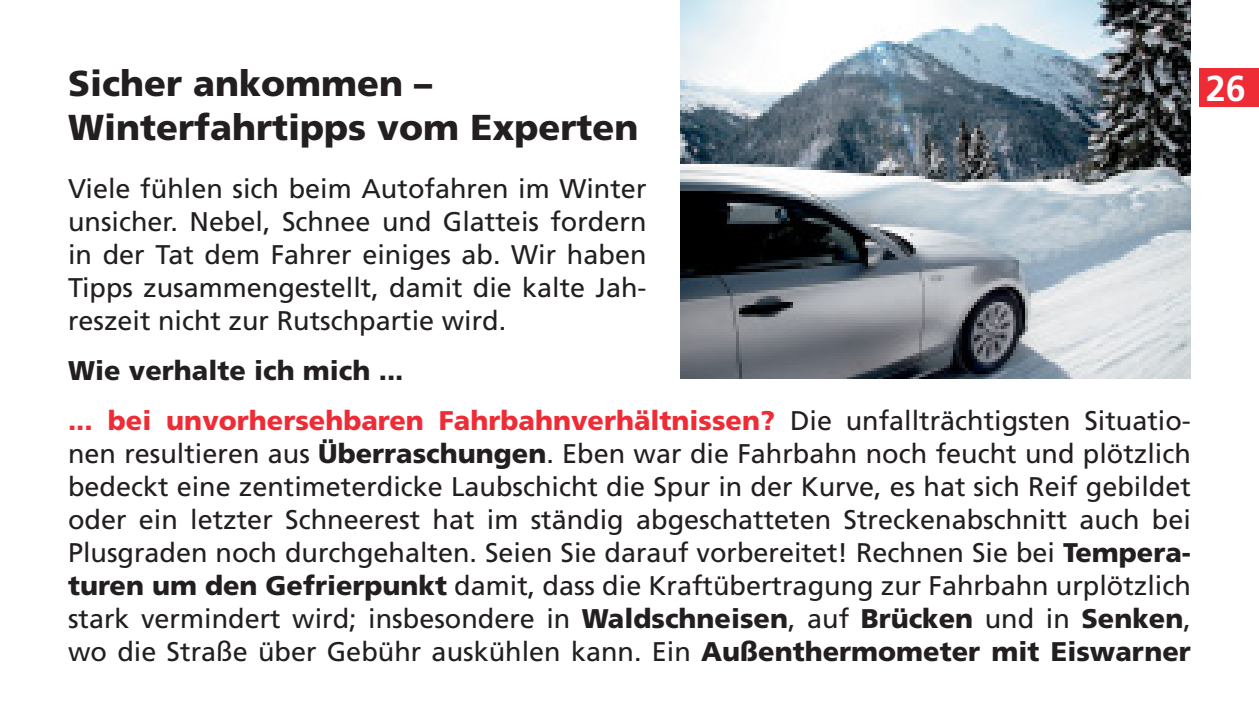
<style>
.page{position:relative;width:1259px;height:723px;background:#fff}
.page>*{position:absolute;margin:0;border:0;box-sizing:border-box;transform-origin:0 0}
.t1{font:900 36px/43.5px "Frutiger";color:#231f20}
.t2{font:700 36px "Frutiger";color:#fff}
.t3{font:27px/33px "Frutiger";color:#231f20;text-align:justify}
.t4{font:900 27px/50.1px "Frutiger";color:#ee2c36}
.s1{color:#231f20}
.s2{font-weight:400;color:#231f20}
.s3{font-weight:900}
</style>
<div class="page">
<div style="left:1199px;top:68px;width:60px;height:38px;background:#ee2c36"></div>
<img style="left:680px;top:0;width:511px;height:378px">
<p class="t1" style="left:68px;top:64px;width:572px">Sicher ankommen –<br>Winterfahrtipps vom Experten</p>
<p class="t3" style="left:68px;top:174px;width:580px">Viele fühlen sich beim Autofahren im Winter unsicher. Nebel, Schnee und Glatteis fordern in der Tat dem Fahrer einiges ab. Wir haben Tipps zusammengestellt, damit die kalte Jah&shy;reszeit nicht zur Rutschpartie wird.</p>
<p class="t4" style="left:68px;top:348px;width:1124px"><span class="s1">Wie verhalte ich mich ...<br></span>... bei unvorhersehbaren Fahrbahn verhältnissen? <span class="s2">Die unfallträchtigsten Situatio-</span></p>
<p class="t3" style="left:68px;top:439px;width:1124px">nen resultieren aus <span class="s3">Überraschungen</span>. Eben war die Fahrbahn noch feucht und plötzlich bedeckt eine zentimeterdicke Laubschicht die Spur in der Kurve, es hat sich Reif gebildet oder ein letzter Schneerest hat im ständig abgeschatteten Streckenabschnitt auch bei Plusgraden noch durchgehalten. Seien Sie darauf vorbereitet! Rechnen Sie bei <span class="s3">Tempera&shy;turen um den Gefrierpunkt</span> damit, dass die Kraftübertragung zur Fahrbahn urplötzlich stark vermindert wird; insbesondere in <span class="s3">Waldschneisen</span>, auf <span class="s3">Brücken</span> und in <span class="s3">Senken</span>, wo die Straße über Gebühr auskühlen kann. Ein <span class="s3">Außenthermometer mit Eiswarner</span></p>
<p class="t2" style="left:1205px;top:74px;width:42px">26</p>
</div>
